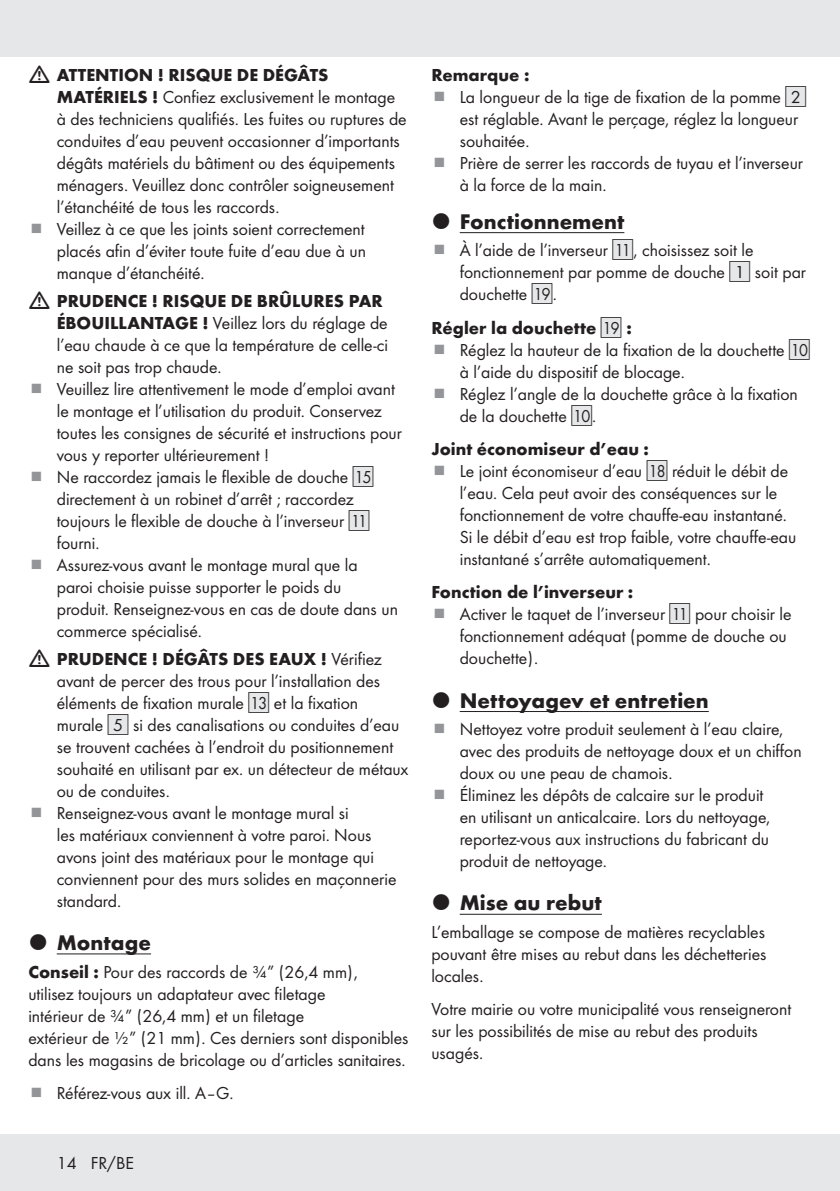
<style>
.page{position:relative;width:840px;height:1191px;background:#fff}
.page>*{position:absolute;margin:0;border:0;box-sizing:border-box;transform-origin:0 0}
.t1{font:700 22px "Futura";color:#231f20}
.Body{font:18px/22px "Futura Boo";color:#231f20}
.Body_SB{font:18px/22px "Futura Boo";color:#231f20}
.Headline-03_SB{font:700 18px "Futura";color:#231f20}
.s1{font-family:"Futura";font-weight:700}
.s2{font-family:"IMP Lidl Num Box";font-size:15.8px;color:#e6e7e9}
.s3{font-family:"IMP Lidl Num Box";font-size:15.8px}
.s4{font-family:"IMP Lidl Num Box";font-weight:400;font-size:15.8px;color:#e6e7e9}
.s5{font-family:"IMP Lidl Num Box";font-weight:400;font-size:15.8px}
</style>
<div class="page">
<div style="left:0;top:1134px;width:839px;height:57px;background:#e6e7e9"></div>
<div style="left:0;top:0;width:839px;height:57px;background:#e6e7e9"></div>
<hr style="left:57px;top:953px;width:94px;height:1px;background:#231f20">
<hr style="left:459px;top:232px;width:165px;height:1px;background:#231f20">
<hr style="left:459px;top:711px;width:249px;height:1px;background:#231f20">
<hr style="left:459px;top:913px;width:142px;height:1px;background:#231f20">
<p class="Body" style="left:57px;top:63px;width:351px"><span class="s1">ATTENTION ! RISQUE DE DÉGÂTS MATÉRIELS !</span> Confiez exclusivement le montage à des techniciens qualifiés. Les fuites ou ruptures de conduites d’eau peuvent occasionner d’importants dégâts matériels du bâtiment ou des équipements ménagers. Veuillez donc contrôler soigneusement l’étanchéité de tous les raccords.</p>
<p class="Body" style="left:57px;top:217px;width:310px;text-align:justify">Veillez à ce que les joints soient correctement placés afin d’éviter toute fuite d’eau due à un manque d’étanchéité.</p>
<p class="Body" style="left:57px;top:289px;width:332px"><span class="s1">PRUDENCE ! RISQUE DE BRÛLURES PAR ÉBOUILLANTAGE !</span> Veillez lors du réglage de l’eau chaude à ce que la température de celle-ci ne soit pas trop chaude.</p>
<p class="Body" style="left:57px;top:377px;width:346px">Veuillez lire attentivement le mode d’emploi avant le montage et l’utilisation du produit. Conservez toutes les consignes de sécurité et instructions pour vous y reporter ultérieurement !</p>
<p class="Body" style="left:57px;top:465px;width:318px">Ne raccordez jamais le flexible de douche <span class="s2">[</span><span class="s3">15] </span>directement à un robinet d’arrêt ; raccordez toujours le flexible de douche à l’inverseur <span class="s2">[</span><span class="s3">11] </span>fourni.</p>
<p class="Body" style="left:57px;top:553px;width:342px">Assurez-vous avant le montage mural que la paroi choisie puisse supporter le poids du produit. Renseignez-vous en cas de doute dans un commerce spécialisé.</p>
<p class="Body" style="left:57px;top:647px;width:353px"><span class="s1">PRUDENCE ! DÉGÂTS DES EAUX !</span> Vérifiez avant de percer des trous pour l’installation des éléments de fixation murale <span class="s2">[</span><span class="s3">13]</span> et la fixation murale <span class="s2">[</span><span class="s3">5]</span> si des canalisations ou conduites d’eau se trouvent cachées à l’endroit du positionnement souhaité en utilisant par ex. un détecteur de métaux ou de conduites.</p>
<p class="Body" style="left:57px;top:801px;width:341px">Renseignez-vous avant le montage mural si<br>les matériaux conviennent à votre paroi. Nous avons joint des matériaux pour le montage qui conviennent pour des murs solides en maçonnerie standard.</p>
<p class="t1" style="left:57px;top:926px;width:96px">Montage</p>
<p class="Body" style="left:28px;top:959px;width:381px"><span class="s1">Conseil :</span> Pour des raccords de ¾” (26,4 mm),<br>utilisez toujours un adaptateur avec filetage<br>intérieur de ¾” (26,4 mm) et un filetage<br>extérieur de ½” (21 mm). Ces derniers sont disponibles dans les magasins de bricolage ou d’articles sanitaires.</p>
<p class="Body" style="left:57px;top:1081px;width:178px">Référez-vous aux ill. A–G.</p>
<p class="Body" style="left:57px;top:1151px;width:79px">14 FR/BE</p>
<p class="Headline-03_SB" style="left:431px;top:62px;width:100px">Remarque :</p>
<p class="Body" style="left:459px;top:85px;width:348px">La longueur de la tige de fixation de la pomme <span class="s2">[</span><span class="s3">2] </span>est réglable. Avant le perçage, réglez la longueur souhaitée.</p>
<p class="Body" style="left:459px;top:151px;width:344px">Prière de serrer les raccords de tuyau et l’inverseur à la force de la main.</p>
<p class="t1" style="left:459px;top:205px;width:166px">Fonctionnement</p>
<p class="Body" style="left:459px;top:238px;width:347px">À l’aide de l’inverseur <span class="s2">[</span><span class="s3">11]</span>, choisissez soit le fonctionnement par pomme de douche <span class="s2">[</span><span class="s3">1]</span> soit par douchette <span class="s2">[</span><span class="s3">19]</span>.</p>
<p class="Headline-03_SB" style="left:431px;top:314px;width:202px">Régler la douchette <span class="s4">[</span><span class="s5">19]</span> :</p>
<p class="Body" style="left:459px;top:338px;width:351px">Réglez la hauteur de la fixation de la douchette <span class="s2">[</span><span class="s3">10] </span>à l’aide du dispositif de blocage.</p>
<p class="Body" style="left:459px;top:382px;width:339px">Réglez l’angle de la douchette grâce à la fixation de la douchette <span class="s2">[</span><span class="s3">10]</span>.</p>
<p class="Headline-03_SB" style="left:431px;top:436px;width:219px">Joint économiseur d’eau :</p>
<p class="Body" style="left:459px;top:459px;width:338px">Le joint économiseur d’eau <span class="s2">[</span><span class="s3">18]</span> réduit le débit de l’eau. Cela peut avoir des conséquences sur le fonctionnement de votre chauffe-eau instantané.<br>Si le débit d’eau est trop faible, votre chauffe-eau instantané s’arrête automatiquement.</p>
<p class="Headline-03_SB" style="left:431px;top:579px;width:203px">Fonction de l’inverseur :</p>
<p class="Body" style="left:459px;top:602px;width:333px">Activer le taquet de l’inverseur <span class="s2">[</span><span class="s3">11]</span> pour choisir le fonctionnement adéquat (pomme de douche ou douchette).</p>
<p class="t1" style="left:459px;top:684px;width:250px">Nettoyagev et entretien</p>
<p class="Body" style="left:459px;top:717px;width:343px">Nettoyez votre produit seulement à l’eau claire, avec des produits de nettoyage doux et un chiffon doux ou une peau de chamois.</p>
<p class="Body" style="left:459px;top:783px;width:312px">Éliminez les dépôts de calcaire sur le produit en utilisant un anticalcaire. Lors du nettoyage, reportez-vous aux instructions du fabricant du produit de nettoyage.</p>
<p class="t1" style="left:459px;top:886px;width:144px">Mise au rebut</p>
<p class="Body" style="left:431px;top:920px;width:336px;text-align:justify">L’emballage se compose de matières recyclables pouvant être mises au rebut dans les déchetteries locales.</p>
<p class="Body_SB" style="left:431px;top:997px;width:361px">Votre mairie ou votre municipalité vous renseigneront sur les possibilités de mise au rebut des produits usagés.</p>
</div>
